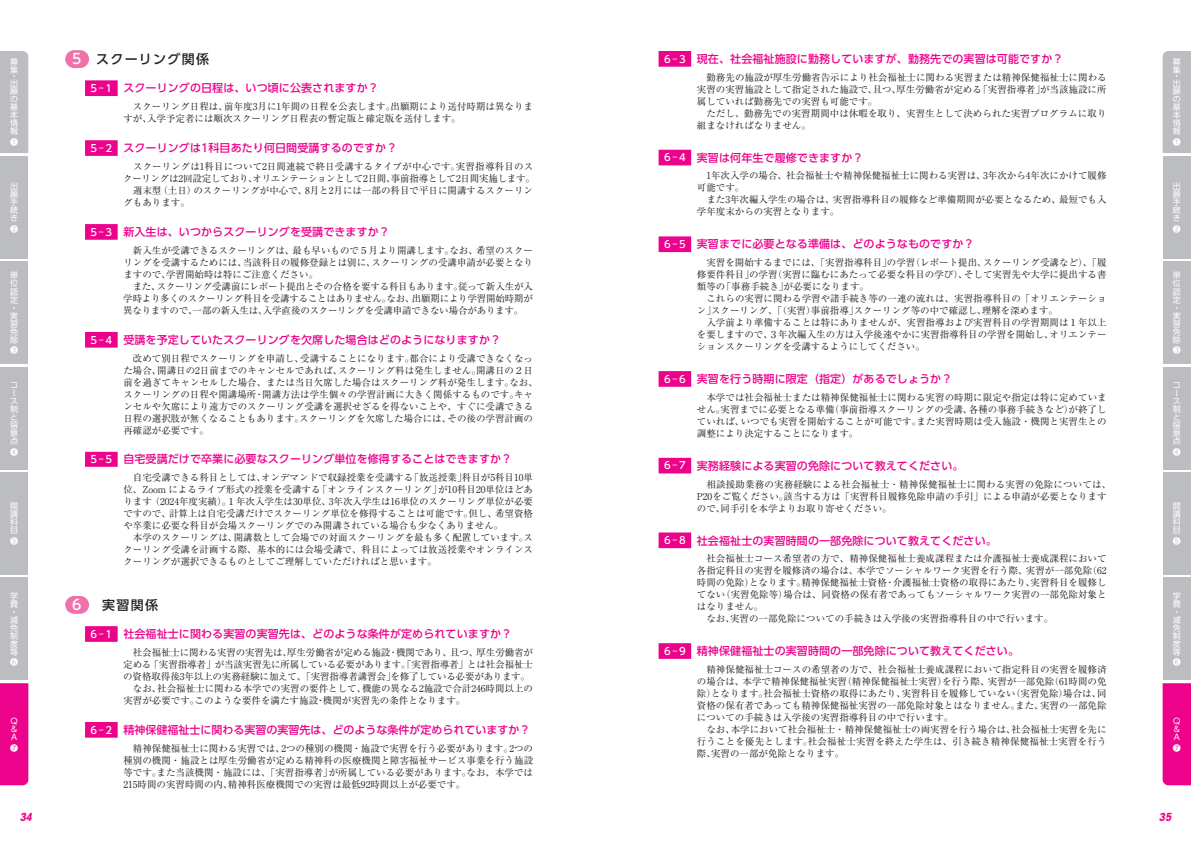
<style>
.page{position:relative;width:1191px;height:842px;background:#fff}
.page>*{position:absolute;margin:0;border:0;box-sizing:border-box;transform-origin:0 0}
.t1{font:500 14px "UD Shin Go Pr 6 N";color:#fff}
.t2{font:500 13px "UD Shin Go Pr 6 N";letter-spacing:.1em;color:#231f20}
.t3{font:500 11px "UD Shin Go Pr 6 N";letter-spacing:.01em;color:#ed028c}
.t4{font:italic 700 condensed 11px "ITC Avant Garde Std";color:#ed028c}
.t5{font:9.5px/12px "Ryumin Pr 6 N";color:#231f20}
.t6{font:8px/8px "UD Shin Go Pr 6 N";color:#fff}
.s1{font-size:14px;color:#fff}
.s2{font-size:10px;color:#fff}
</style>
<div class="page">
<div style="left:0;top:51px;width:28px;height:102px;background:#bcbdc0"></div>
<div style="left:0;top:156px;width:28px;height:102px;background:#bcbdc0"></div>
<div style="left:0;top:262px;width:28px;height:102px;background:#bcbdc0"></div>
<div style="left:0;top:367px;width:28px;height:102px;background:#bcbdc0"></div>
<div style="left:0;top:472px;width:28px;height:102px;background:#bcbdc0"></div>
<div style="left:0;top:578px;width:28px;height:102px;background:#bcbdc0"></div>
<div style="left:0;top:683px;width:28px;height:102px;background:#ed028c"></div>
<div style="left:1162px;top:51px;width:29px;height:102px;background:#bcbdc0"></div>
<div style="left:1162px;top:156px;width:29px;height:102px;background:#bcbdc0"></div>
<div style="left:1162px;top:262px;width:29px;height:102px;background:#bcbdc0"></div>
<div style="left:1162px;top:367px;width:29px;height:102px;background:#bcbdc0"></div>
<div style="left:1162px;top:472px;width:29px;height:102px;background:#bcbdc0"></div>
<div style="left:1162px;top:578px;width:29px;height:102px;background:#bcbdc0"></div>
<div style="left:1162px;top:683px;width:29px;height:102px;background:#ed028c"></div>
<svg style="left:658px;top:51px;width:33px;height:608px"></svg>
<div style="left:65px;top:50px;width:24px;height:18px;background:#f171ab;border-radius:9px"></div>
<svg style="left:85px;top:80px;width:33px;height:387px"></svg>
<div style="left:65px;top:596px;width:24px;height:18px;background:#f171ab;border-radius:9px"></div>
<svg style="left:85px;top:626px;width:33px;height:112px"></svg>
<p class="t6" style="left:10px;top:58px;width:9px">募集</p>
<p class="t6" style="left:10px;top:72px;width:9px;line-height:7px">・出</p>
<p class="t6" style="left:10px;top:87px;width:9px;text-align:justify">願の基本情報</p>
<p class="t6" style="left:10px;top:138px;width:9px">❶</p>
<p class="t6" style="left:10px;top:182px;width:9px;text-align:justify">出願手続き</p>
<p class="t6" style="left:10px;top:225px;width:9px">❷</p>
<p class="t6" style="left:10px;top:271px;width:9px">単位認定・実習免除</p>
<p class="t6" style="left:10px;top:346px;width:9px">❸</p>
<p class="t6" style="left:10px;top:381px;width:9px">コース制と留意点</p>
<p class="t6" style="left:10px;top:447px;width:9px">❹</p>
<p class="t6" style="left:10px;top:502px;width:9px;text-align:justify">開講科目</p>
<p class="t6" style="left:10px;top:537px;width:9px">❺</p>
<p class="t6" style="left:10px;top:591px;width:9px">学費・減免制度等</p>
<p class="t6" style="left:10px;top:658px;width:9px">❻</p>
<p class="t6" style="left:10px;top:716px;width:9px;text-align:justify">Ｑ＆Ａ</p>
<p class="t6" style="left:10px;top:743px;width:9px">❼</p>
<h2 class="t2" style="left:70px;top:49px;width:141px"><span class="s1">５</span> スクーリング関係</h2>
<p class="t3" style="left:89px;top:79px;width:291px"><span class="s2">５－１</span> スクーリングの日程は、いつ頃に公表されますか？</p>
<p class="t5" style="left:123px;top:100px;width:411px">　スクーリング日程は、前年度3月に1年間の日程を公表します。出願期により送付時期は異なりますが、入学予定者には順次スクーリング日程表の暫定版と確定版を送付します。</p>
<p class="t3" style="left:89px;top:139px;width:310px"><span class="s2">５－２</span> スクーリングは1科目あたり何日間受講するのですか？</p>
<p class="t5" style="left:123px;top:160px;width:413px">　スクーリングは1科目について2日間連続で終日受講するタイプが中心です。実習指導科目のスクーリングは2回設定しており、オリエンテーションとして2日間、事前指導として2日間実施します。　週末型（土日）のスクーリングが中心で、8月と2月には一部の科目で平日に開講するスクーリングもあります。</p>
<p class="t3" style="left:89px;top:223px;width:302px"><span class="s2">５－３</span> 新入生は、いつからスクーリングを受講できますか？</p>
<p class="t5" style="left:123px;top:244px;width:411px">　新入生が受講できるスクーリングは、最も早いもので５月より開講します。なお、希望のスクーリングを受講するためには、当該科目の履修登録とは別に、スクーリングの受講申請が必要となりますので、学習開始時は特にご注意ください。<br>　また、スクーリング受講前にレポート提出とその合格を要する科目もあります。従って新入生が入学時より多くのスクーリング科目を受講することはありません。なお、出願期により学習開始時期が異なりますので、一部の新入生は、入学直後のスクーリングを受講申請できない場合があります。</p>
<p class="t3" style="left:89px;top:331px;width:414px"><span class="s2">５－４</span> 受講を予定していたスクーリングを欠席した場合はどのようになりますか？</p>
<p class="t5" style="left:123px;top:352px;width:416px">　改めて別日程でスクーリングを申請し、受講することになります。都合により受講できなくなった場合、開講日の2日前までのキャンセルであれば、スクーリング料は発生しません。開講日の２日前を過ぎてキャンセルした場合、または当日欠席した場合はスクーリング料が発生します。なお、スクーリングの日程や開講場所・開講方法は学生個々の学習計画に大きく関係するものです。キャンセルや欠席により遠方でのスクーリング受講を選択せざるを得ないことや、すぐに受講できる日程の選択肢が無くなることもあります。スクーリングを欠席した場合には、その後の学習計画の再確認が必要です。　</p>
<p class="t3" style="left:89px;top:450px;width:425px"><span class="s2">５－５</span> 自宅受講だけで卒業に必要なスクーリング単位を修得することはできますか？</p>
<p class="t5" style="left:123px;top:471px;width:411px">　自宅受講できる科目としては、オンデマンドで収録授業を受講する「放送授業」科目が5科目10単位、Zoom によるライブ形式の授業を受講する「オンラインスクーリング」が10科目20単位ほどあります（2024年度実績）。１年次入学生は30単位、3年次入学生は16単位のスクーリング単位が必要ですので、計算上は自宅受講だけでスクーリング単位を修得することは可能です。但し、希望資格や卒業に必要な科目が会場スクーリングでのみ開講されている場合も少なくありません。<br>　本学のスクーリングは、開講数として会場での対面スクーリングを最も多く配置しています。スクーリング受講を計画する際、基本的には会場受講で、科目によっては放送授業やオンラインスクーリングが選択できるものとしてご理解していただければと思います。</p>
<h1 class="t1" style="left:70px;top:594px;width:15px">６</h1>
<h2 class="t2" style="left:102px;top:595px;width:57px">実習関係</h2>
<p class="t3" style="left:89px;top:625px;width:425px"><span class="s2">６－１</span> 社会福祉士に関わる実習の実習先は、どのような条件が定められていますか？</p>
<p class="t5" style="left:123px;top:646px;width:411px">　社会福祉士に関わる実習の実習先は、厚生労働省が定める施設・機関であり、且つ、厚生労働省が定める 「実習指導者」が当該実習先に所属している必要があります。「実習指導者」とは社会福祉士の資格取得後3年以上の実務経験に加えて、「実習指導者講習会」を修了している必要があります。　なお、社会福祉士に関わる本学での実習の要件として、機能の異なる2施設で合計246時間以上の実習が必要です。このような要件を満たす施設・機関が実習先の条件となります。</p>
<p class="t3" style="left:89px;top:721px;width:443px"><span class="s2">６－２</span> 精神保健福祉士に関わる実習の実習先は、どのような条件が定められていますか？</p>
<p class="t5" style="left:123px;top:742px;width:411px;text-align:justify">　精神保健福祉士に関わる実習では、2つの種別の機関・施設で実習を行う必要があります。2つの種別の機関・施設とは厚生労働省が定める精神科の医療機関と障害福祉サービス事業を行う施設等です。また当該機関・施設には、「実習指導者」が所属している必要があります。なお、本学では215時間の実習時間の内、精神科医療機関での実習は最低92時間以上が必要です。</p>
<p class="t3" style="left:662px;top:50px;width:402px"><span class="s2">６－３</span> 現在、社会福祉施設に勤務していますが、勤務先での実習は可能ですか？</p>
<p class="t5" style="left:697px;top:71px;width:411px">　勤務先の施設が厚生労働省告示により社会福祉士に関わる実習または精神保健福祉士に関わる実習の実習施設として指定された施設で、且つ、厚生労働省が定める「実習指導者」が当該施設に所属していれば勤務先での実習も可能です。<br>　ただし、勤務先での実習期間中は休暇を取り、実習生として決められた実習プログラムに取り組まなければなりません。</p>
<p class="t3" style="left:662px;top:149px;width:203px"><span class="s2">６－４</span> 実習は何年生で履修できますか？</p>
<p class="t5" style="left:697px;top:169px;width:411px">　1年次入学の場合、社会福祉士や精神保健福祉士に関わる実習は、3年次から4年次にかけて履修可能です。<br>　また3年次編入学生の場合は、実習指導科目の履修など準備期間が必要となるため、最短でも入学年度末からの実習となります。</p>
<p class="t3" style="left:662px;top:235px;width:314px"><span class="s2">６－５</span> 実習までに必要となる準備は、どのようなものですか？</p>
<p class="t5" style="left:697px;top:256px;width:411px">　実習を開始するまでには、「実習指導科目」の学習（レポート提出、スクーリング受講など）、「履修要件科目」の学習（実習に臨むにあたって必要な科目の学び）、そして実習先や大学に提出する書類等の「事務手続き」が必要になります。<br>　これらの実習に関わる学習や諸手続き等の一連の流れは、実習指導科目の「オリエンテーション」スクーリング、「（実習）事前指導」スクーリング等の中で確認し、理解を深めます。<br>　入学前より準備することは特にありませんが、実習指導および実習科目の学習期間は１年以上を要しますので、３年次編入生の方は入学後速やかに実習指導科目の学習を開始し、オリエンテーションスクーリングを受講するようにしてください。</p>
<p class="t3" style="left:662px;top:370px;width:291px"><span class="s2">６－６</span> 実習を行う時期に限定（指定）があるでしょうか？</p>
<p class="t5" style="left:697px;top:391px;width:411px;text-align:justify">　本学では社会福祉士または精神保健福祉士に関わる実習の時期に限定や指定は特に定めていません。実習までに必要となる準備（事前指導スクーリングの受講、各種の事務手続きなど）が終了していれば、いつでも実習を開始することが可能です。また実習時期は受入施設・機関と実習生との調整により決定することになります。</p>
<p class="t3" style="left:662px;top:457px;width:302px"><span class="s2">６－７</span> 実務経験による実習の免除について教えてください。</p>
<p class="t5" style="left:697px;top:477px;width:416px">　相談援助業務の実務経験による社会福祉士・精神保健福祉士に関わる実習の免除については、<br>P20をご覧ください。該当する方は「実習科目履修免除申請の手引」による申請が必要となりますので、同手引を本学よりお取り寄せください。</p>
<p class="t3" style="left:662px;top:531px;width:336px"><span class="s2">６－８</span> 社会福祉士の実習時間の一部免除について教えてください。</p>
<p class="t5" style="left:697px;top:552px;width:411px">　社会福祉士コース希望者の方で、精神保健福祉士養成課程または介護福祉士養成課程において各指定科目の実習を履修済の場合は、本学でソーシャルワーク実習を行う際、実習が一部免除（62時間の免除）となります。精神保健福祉士資格・介護福祉士資格の取得にあたり、実習科目を履修してない（実習免除等）場合は、同資格の保有者であってもソーシャルワーク実習の一部免除対象とはなりません。<br>　なお、実習の一部免除についての手続きは入学後の実習指導科目の中で行います。</p>
<p class="t3" style="left:662px;top:642px;width:358px"><span class="s2">６－９</span> 精神保健福祉士の実習時間の一部免除について教えてください。</p>
<p class="t5" style="left:697px;top:663px;width:411px">　精神保健福祉士コースの希望者の方で、社会福祉士養成課程において指定科目の実習を履修済の場合は、本学で精神保健福祉実習（精神保健福祉士実習）を行う際、実習が一部免除（61時間の免除）となります。社会福祉士資格の取得にあたり、実習科目を履修していない（実習免除）場合は、同資格の保有者であっても精神保健福祉実習の一部免除対象とはなりません。また、実習の一部免除についての手続きは入学後の実習指導科目の中で行います。<br>　なお、本学において社会福祉士・精神保健福祉士の両実習を行う場合は、社会福祉士実習を先に行うことを優先とします。社会福祉士実習を終えた学生は、引き続き精神保健福祉士実習を行う際、実習の一部が免除となります。</p>
<p class="t6" style="left:1172px;top:58px;width:9px">募集</p>
<p class="t6" style="left:1172px;top:72px;width:9px;line-height:7px">・出</p>
<p class="t6" style="left:1172px;top:87px;width:9px;text-align:justify">願の基本情報</p>
<p class="t6" style="left:1172px;top:138px;width:9px">❶</p>
<p class="t6" style="left:1172px;top:182px;width:9px;text-align:justify">出願手続き</p>
<p class="t6" style="left:1172px;top:225px;width:9px">❷</p>
<p class="t6" style="left:1172px;top:271px;width:9px">単位認定・実習免除</p>
<p class="t6" style="left:1172px;top:346px;width:9px">❸</p>
<p class="t6" style="left:1172px;top:381px;width:9px">コース制と留意点</p>
<p class="t6" style="left:1172px;top:447px;width:9px">❹</p>
<p class="t6" style="left:1172px;top:502px;width:9px;text-align:justify">開講科目</p>
<p class="t6" style="left:1172px;top:537px;width:9px">❺</p>
<p class="t6" style="left:1172px;top:591px;width:9px">学費・減免制度等</p>
<p class="t6" style="left:1172px;top:658px;width:9px">❻</p>
<p class="t6" style="left:1172px;top:716px;width:9px;text-align:justify">Ｑ＆Ａ</p>
<p class="t6" style="left:1172px;top:743px;width:9px">❼</p>
<p class="t4" style="left:20px;top:810px;width:14px">34</p>
<p class="t4" style="left:1158px;top:810px;width:14px">35</p>
</div>
